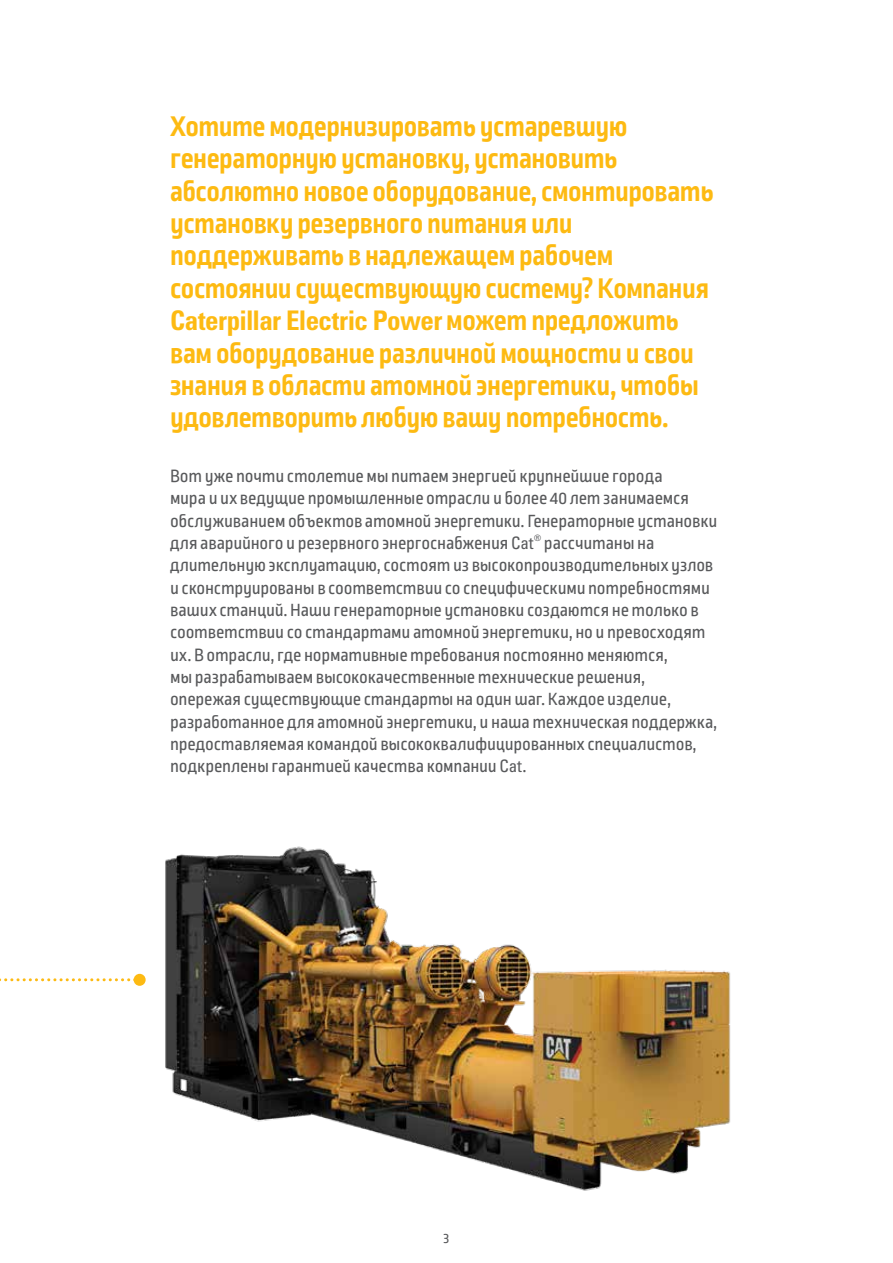
<style>
.page{position:relative;width:893px;height:1263px;background:#fff}
.page>*{position:absolute;margin:0;border:0;box-sizing:border-box;transform-origin:0 0}
.t1{font:700 30px/32.4px "Ropa Sans Pro";letter-spacing:-.015em;color:#fdba12}
.t2{font:700 condensed 27px "Univers LT Std";letter-spacing:-.025em;color:#fdba12}
.t3{font:18.6px/22.4px "Ropa Sans Pro";letter-spacing:-.01em;color:#58595b}
.t4{font:15px "Ropa Sans Pro";color:#58595b}
.s1{font-family:"Ropa Sans Pro";font-stretch:normal;font-size:30px}
.s2{font-family:"Univers LT Std";font-stretch:condensed;font-size:17.1px}
</style>
<div class="page">
<img style="left:165px;top:846px;width:566px;height:345px">
<svg style="left:0;top:978px;width:134px;height:3px"></svg>
<div style="left:134px;top:974px;width:12px;height:12px;background:#fdba12;border-radius:50%"></div>
<h1 class="t1" style="left:170px;top:111px;width:545px">Хотите модернизировать устаревшую генераторную установку, установить абсолютно новое оборудование, смонтировать установку резервного питания или поддерживать в надлежащем рабочем состоянии существующую систему? Компания</h1>
<h2 class="t2" style="left:170px;top:304px;width:510px">Caterpillar Electric Power <span class="s1">может предложить</span></h2>
<h1 class="t1" style="left:170px;top:338px;width:530px">вам оборудование различной мощности и свои знания в области атомной энергетики, чтобы удовлетворить любую вашу потребность.</h1>
<p class="t3" style="left:170px;top:466px;width:549px">Вот уже почти столетие мы питаем энергией крупнейшие города<br>мира и их ведущие промышленные отрасли и более 40 лет занимаемся обслуживанием объектов атомной энергетики. Генераторные установки для аварийного и резервного энергоснабжения <span class="s2">Cat</span><sup>®</sup> рассчитаны на длительную эксплуатацию, состоят из высокопроизводительных узлов и сконструированы в соответствии со специфическими потребностями ваших станций. Наши генераторные установки создаются не только в соответствии со стандартами атомной энергетики, но и превосходят их. В отрасли, где нормативные требования постоянно меняются,<br>мы разрабатываем высококачественные технические решения, опережая существующие стандарты на один шаг. Каждое изделие, разработанное для атомной энергетики, и наша техническая поддержка, предоставляемая командой высококвалифицированных специалистов, подкреплены гарантией качества компании <span class="s2">Cat</span>.</p>
<p class="t4" style="left:444px;top:1230px;width:7px">3</p>
</div>
